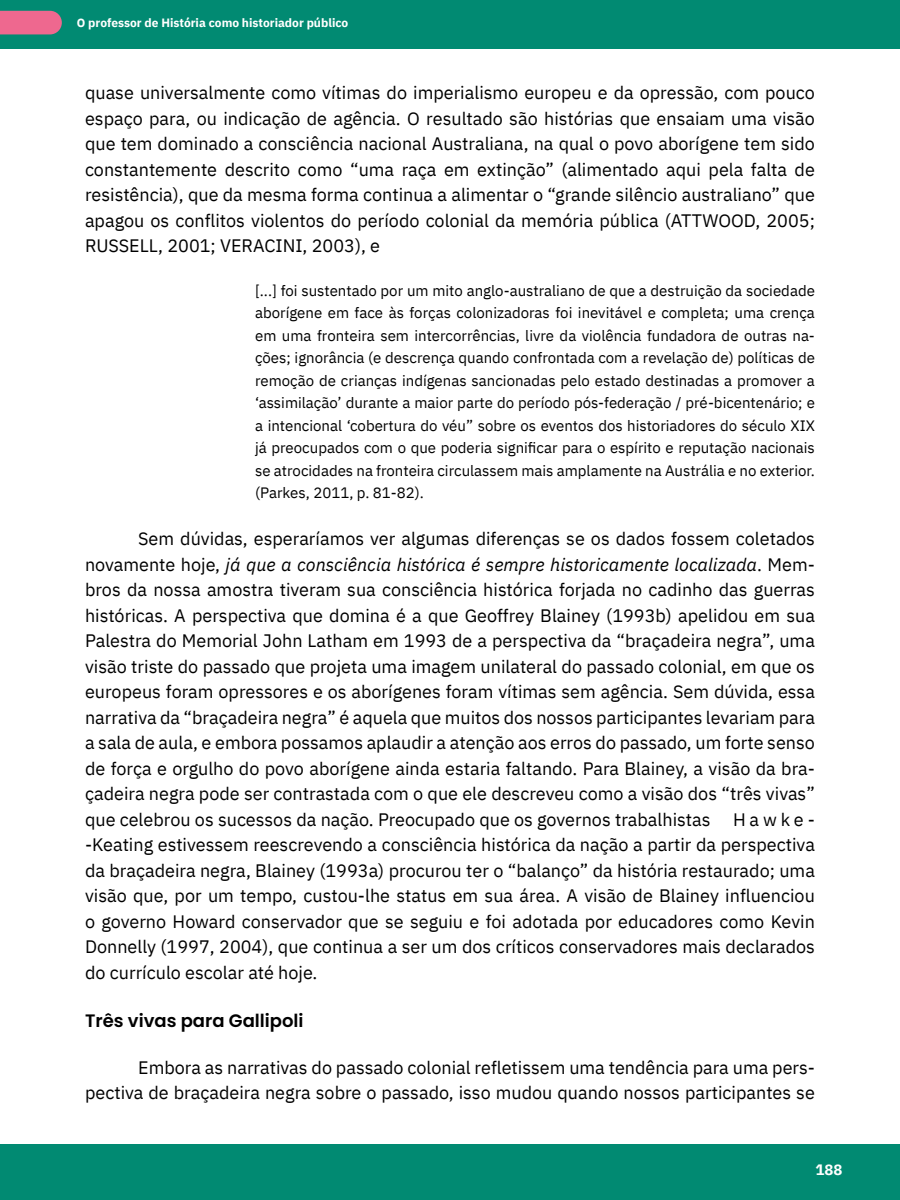
<style>
.page{position:relative;width:900px;height:1200px;background:#fff}
.page>*{position:absolute;margin:0;border:0;box-sizing:border-box;transform-origin:0 0}
.Corpo_do_Texto{font:18px/25.5px "IBM Plex Sans";color:#000;text-align:justify}
.SUBSUB{font:600 18px "Poppins";color:#000}
.Citaçaõ{font:15px/22.5px "IBM Plex Sans";color:#000;text-align:justify}
.t1{font:700 15px "IBM Plex Sans";color:#fff}
.t2{font:700 12px "IBM Plex Sans";color:#fff}
.s1{font-style:italic}
</style>
<div class="page">
<div style="left:0;top:1144px;width:900px;height:56px;background:#018a72"></div>
<div style="left:0;top:0;width:900px;height:49px;background:#018a72"></div>
<svg style="left:0;top:11px;width:62px;height:23px"></svg>
<p class="t2" style="left:77px;top:13px;width:273px">O professor de História como historiador público</p>
<p class="Corpo_do_Texto" style="left:85px;top:78px;width:731px">quase universalmente como vítimas do imperialismo europeu e da opressão, com pouco espaço para, ou indicação de agência. O resultado são histórias que ensaiam uma visão que tem dominado a consciência nacional Australiana, na qual o povo aborígene tem sido constantemente descrito como “uma raça em extinção” (alimentado aqui pela falta de resistência), que da mesma forma continua a alimentar o “grande silêncio australiano” que apagou os conflitos violentos do período colonial da memória pública (ATTWOOD, 2005; RUSSELL, 2001; VERACINI, 2003), e</p>
<p class="Citaçaõ" style="left:255px;top:278px;width:561px">[...] foi sustentado por um mito anglo-australiano de que a destruição da sociedade aborígene em face às forças colonizadoras foi inevitável e completa; uma crença em uma fronteira sem intercorrências, livre da violência fundadora de outras na&shy;ções; ignorância (e descrença quando confrontada com a revelação de) políticas de remoção de crianças indígenas sancionadas pelo estado destinadas a promover a ‘assimilação’ durante a maior parte do período pós-federação / pré-bicentenário; e a intencional ‘cobertura do véu” sobre os eventos dos historiadores do século XIX já preocupados com o que poderia significar para o espírito e reputação nacionais se atrocidades na fronteira circulassem mais amplamente na Austrália e no exterior. (Parkes, 2011, p. 81-82).</p>
<p class="Corpo_do_Texto" style="left:85px;top:524px;width:731px;text-indent:53px">Sem dúvidas, esperaríamos ver algumas diferenças se os dados fossem coletados novamente hoje, <span class="s1">já que a consciência histórica é sempre historicamente localizada</span>. Mem&shy;bros da nossa amostra tiveram sua consciência histórica forjada no cadinho das guerras históricas. A perspectiva que domina é a que Geoffrey Blainey (1993b) apelidou em sua Palestra do Memorial John Latham em 1993 de a perspectiva da “braçadeira negra”, uma visão triste do passado que projeta uma imagem unilateral do passado colonial, em que os europeus foram opressores e os aborígenes foram vítimas sem agência. Sem dúvida, essa narrativa da “braçadeira negra” é aquela que muitos dos nossos participantes levariam para a sala de aula, e embora possamos aplaudir a atenção aos erros do passado, um forte senso de força e orgulho do povo aborígene ainda estaria faltando. Para Blainey, a visão da bra&shy;çadeira negra pode ser contrastada com o que ele descreveu como a visão dos “três vivas” que celebrou os sucessos da nação. Preocupado que os governos trabalhistas H a w k e - -Keating estivessem reescrevendo a consciência histórica da nação a partir da perspectiva da braçadeira negra, Blainey (1993a) procurou ter o “balanço” da história restaurado; uma visão que, por um tempo, custou-lhe status em sua área. A visão de Blainey influenciou o governo Howard conservador que se seguiu e foi adotada por educadores como Kevin Donnelly (1997, 2004), que continua a ser um dos críticos conservadores mais declarados do currículo escolar até hoje.</p>
<p class="SUBSUB" style="left:85px;top:1010px;width:220px">Três vivas para Gallipoli</p>
<p class="Corpo_do_Texto" style="left:85px;top:1053px;width:731px;text-align:right">Embora as narrativas do passado colonial refletissem uma tendência para uma pers&shy;pectiva de braçadeira negra sobre o passado, isso mudou quando nossos participantes se</p>
<p class="t1" style="left:816px;top:1158px;width:28px">188</p>
</div>
